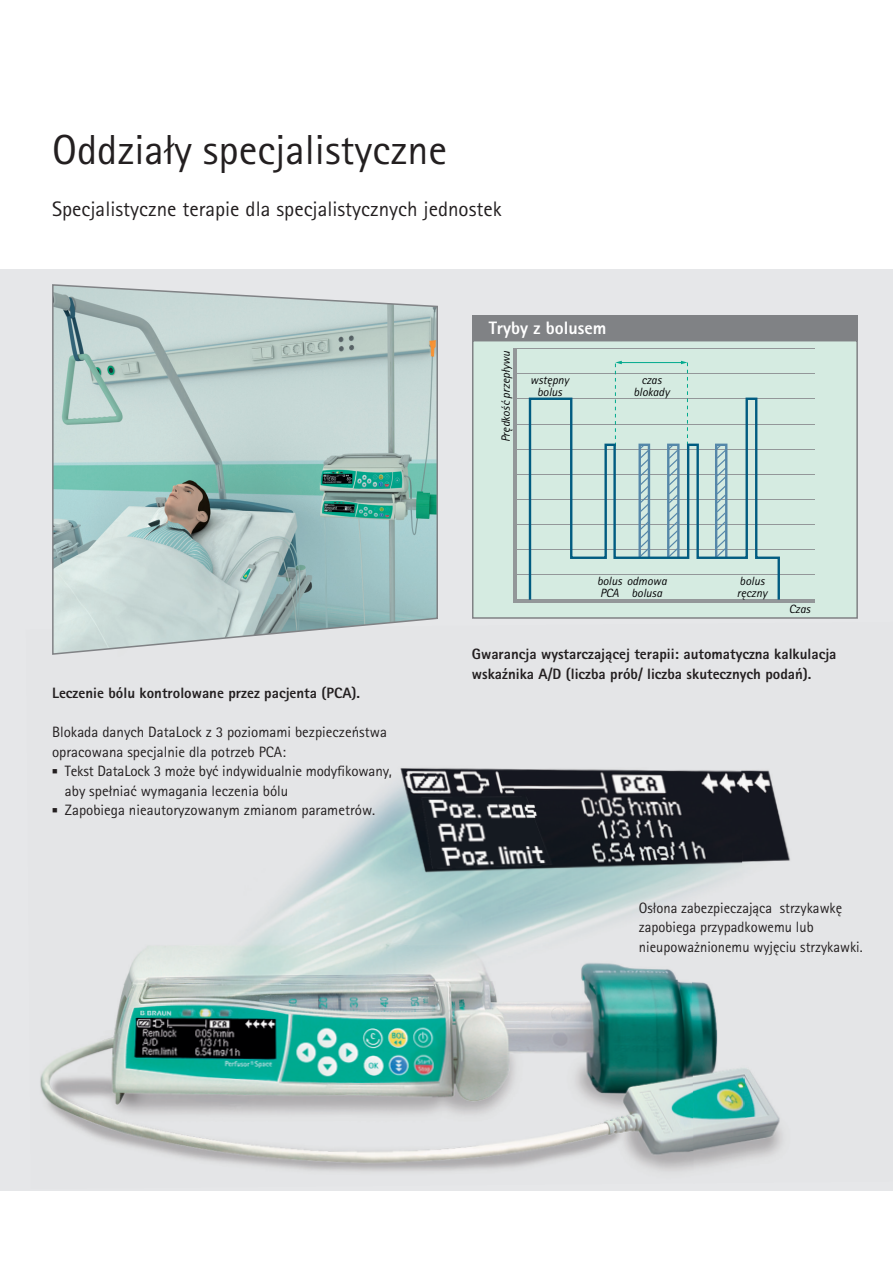
<style>
.page{position:relative;width:893px;height:1263px;background:#fff}
.page>*{position:absolute;margin:0;border:0;box-sizing:border-box;transform-origin:0 0}
.t1{font:42px "Rotis Sans Serif Pro";color:#231f20}
.t2{font:21px "Rotis Sans Serif Pro";color:#231f20}
.t3{font:800 18px "Rotis Sans Serif Pro";color:#fff}
.t4{font:15px/19.5px "Rotis Sans Serif Pro";color:#231f20}
.t5{font:800 15px/19.5px "Rotis Sans Serif Pro";color:#231f20}
.t6{font:italic 12px/12px "Rotis Sans Serif Pro";color:#040406;text-align:center}
</style>
<div class="page">
<div style="left:0;top:269px;width:893px;height:922px;background:#e6e7e9"></div>
<img style="left:125px;top:796px;width:258px;height:184px">
<img style="left:383px;top:768px;width:357px;height:212px">
<img style="left:740px;top:770px;width:50px;height:390px">
<img style="left:40px;top:980px;width:652px;height:192px">
<img style="left:692px;top:979px;width:54px;height:191px">
<svg style="left:52px;top:284px;width:386px;height:371px;background:#b0c9c6"></svg>
<div style="left:473px;top:341px;width:384px;height:277px;background:#d5ebe1"></div>
<hr style="left:513px;top:549px;width:301px;height:1px;background:#939799">
<hr style="left:513px;top:574px;width:301px;height:1px;background:#939799">
<hr style="left:513px;top:499px;width:301px;height:1px;background:#939799">
<hr style="left:513px;top:373px;width:301px;height:1px;background:#939799">
<hr style="left:513px;top:399px;width:301px;height:1px;background:#939799">
<hr style="left:513px;top:424px;width:301px;height:1px;background:#939799">
<hr style="left:513px;top:348px;width:301px;height:1px;background:#939799">
<hr style="left:513px;top:524px;width:301px;height:1px;background:#939799">
<hr style="left:513px;top:600px;width:301px;height:3px;background:#939799">
<hr style="left:513px;top:348px;width:4px;height:255px;background:#939799">
<hr style="left:513px;top:474px;width:301px;height:1px;background:#939799">
<hr style="left:513px;top:449px;width:301px;height:1px;background:#939799">
<hr style="left:621px;top:362px;width:61px;height:1px;background:#00a98d">
<svg style="left:615px;top:361px;width:7px;height:35px"></svg>
<svg style="left:667px;top:361px;width:21px;height:34px"></svg>
<svg style="left:528px;top:397px;width:253px;height:203px"></svg>
<div style="left:472px;top:340px;width:386px;height:279px;border:2px solid #808285"></div>
<div style="left:472px;top:315px;width:386px;height:26px;background:#808285"></div>
<h1 class="t1" style="left:52px;top:125px;width:397px">Oddziały specjalistyczne</h1>
<h2 class="t2" style="left:52px;top:197px;width:451px">Specjalistyczne terapie dla specjalistycznych jednostek</h2>
<p class="t3" style="left:489px;top:316px;width:119px">Tryby z bolusem</p>
<p class="t6" style="left:500px;top:442px;width:93px;rotate:-90deg">Prędkość przepływu</p>
<p class="t6" style="left:530px;top:374px;width:40px">wstępny bolus</p>
<p class="t6" style="left:633px;top:374px;width:38px">czas blokady</p>
<p class="t6" style="left:597px;top:575px;width:71px;text-align:left">bolus odmowa<br>PCA</p>
<p class="t6" style="left:737px;top:575px;width:32px;text-align:left">bolus ręczny</p>
<p class="t6" style="left:631px;top:587px;width:32px">bolusa</p>
<p class="t6" style="left:789px;top:603px;width:23px">Czas</p>
<p class="t5" style="left:52px;top:683px;width:310px">Leczenie bólu kontrolowane przez pacjenta (PCA).</p>
<p class="t4" style="left:52px;top:722px;width:336px">Blokada danych DataLock z 3 poziomami bezpieczeństwa opracowana specjalnie dla potrzeb PCA:</p>
<p class="t4" style="left:65px;top:761px;width:329px;text-indent:-13px">■ Tekst DataLock 3 może być indywidualnie modyfikowany, aby spełniać wymagania leczenia bólu</p>
<p class="t4" style="left:52px;top:800px;width:325px">■ Zapobiega nieautoryzowanym zmianom parametrów.</p>
<p class="t5" style="left:472px;top:644px;width:366px">Gwarancja wystarczającej terapii: automatyczna kalkulacja wskaźnika A/D (liczba prób/ liczba skutecznych podań).</p>
<p class="t4" style="left:639px;top:898px;width:225px">Osłona zabezpieczająca strzykawkę zapobiega przypadkowemu lub nieupoważnionemu wyjęciu strzykawki.</p>
</div>
